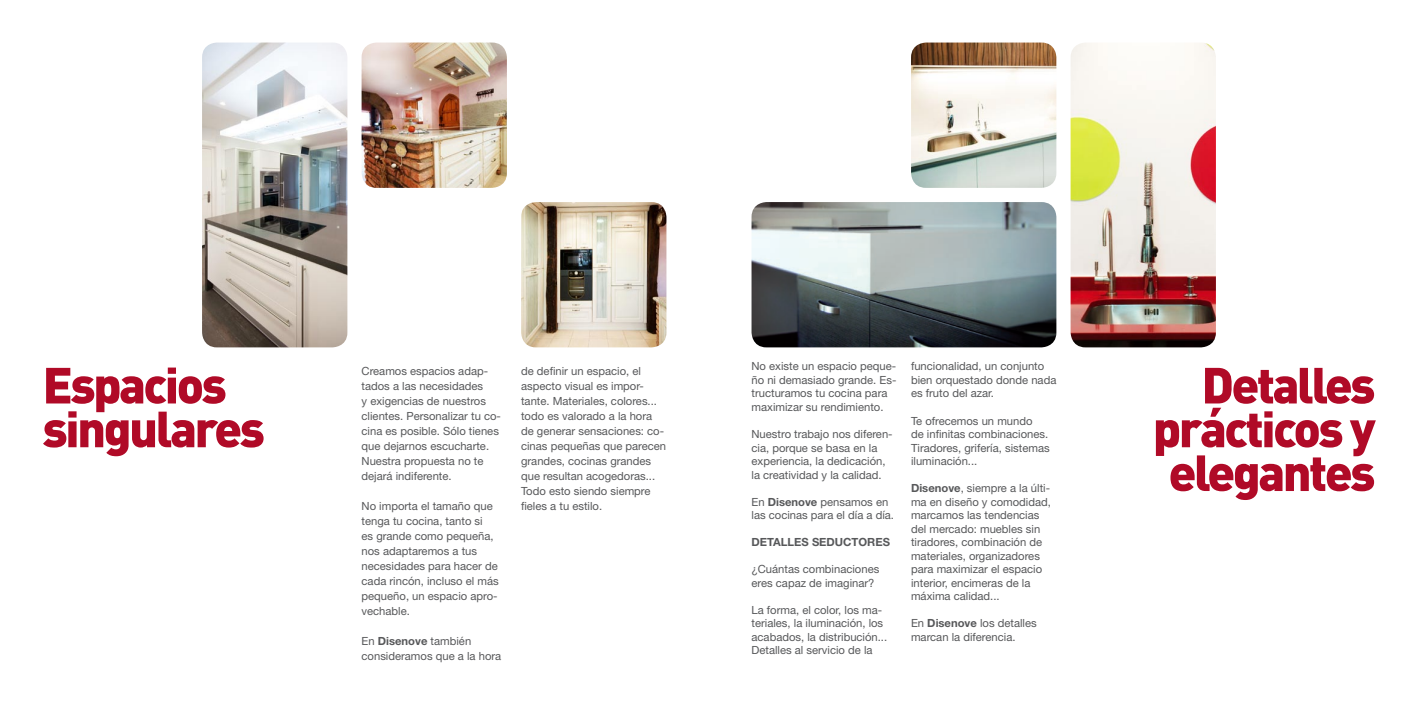
<style>
.page{position:relative;width:1418px;height:709px;background:#fff}
.page>*{position:absolute;margin:0;border:0;box-sizing:border-box;transform-origin:0 0}
.t1{font:900 50px/43.8px "DIN";letter-spacing:-.05em;color:#b00a27;text-align:center}
.t2{font:11.25px/13.5px "Helvetica Neue";color:#57585a}
.t3{font:700 11.25px "Helvetica Neue";color:#57585a}
.s1{font-weight:700}
</style>
<div class="page">
<img style="left:1070px;top:43px;width:145px;height:304px">
<img style="left:202px;top:43px;width:145px;height:304px">
<img style="left:911px;top:43px;width:145px;height:145px">
<img style="left:361px;top:43px;width:146px;height:145px">
<img style="left:521px;top:202px;width:145px;height:145px">
<img style="left:751px;top:202px;width:305px;height:145px">
<p class="t1" style="left:43px;top:361px;width:186px">Espacios</p>
<p class="t1" style="left:43px;top:404px;width:224px">singulares</p>
<p class="t2" style="left:361px;top:363px;width:141px;line-height:15px">Creamos espacios adap&shy;tados a las necesidades<br>y exigencias de nuestros clientes. Personalizar tu co&shy;cina es posible. Sólo tienes que dejarnos escucharte.<br>Nuestra propuesta no te dejará indiferente.</p>
<p class="t2" style="left:361px;top:498px;width:139px;line-height:15px">No importa el tamaño que tenga tu cocina, tanto si<br>es grande como pequeña, nos adaptaremos a tus necesidades para hacer de cada rincón, incluso el más pequeño, un espacio apro&shy;vechable.</p>
<p class="t2" style="left:361px;top:633px;width:141px;line-height:15px">En <span class="s1">Disenove</span> también consideramos que a la hora</p>
<p class="t2" style="left:521px;top:363px;width:147px;line-height:15px">de definir un espacio, el aspecto visual es impor&shy;tante. Materiales, colores... todo es valorado a la hora de generar sensaciones: co&shy;cinas pequeñas que parecen grandes, cocinas grandes que resultan acogedoras...</p>
<p class="t2" style="left:521px;top:483px;width:131px;line-height:15px">Todo esto siendo siempre fieles a tu estilo.</p>
<p class="t2" style="left:751px;top:359px;width:146px">No existe un espacio peque&shy;ño ni demasiado grande. Es&shy;tructuramos tu cocina para maximizar su rendimiento.</p>
<p class="t2" style="left:751px;top:427px;width:143px">Nuestro trabajo nos diferen&shy;cia, porque se basa en la experiencia, la dedicación, la creatividad y la calidad.</p>
<p class="t2" style="left:751px;top:494px;width:144px">En <span class="s1">Disenove</span> pensamos en las cocinas para el día a día.</p>
<p class="t3" style="left:751px;top:535px;width:140px">DETALLES SEDUCTORES</p>
<p class="t2" style="left:751px;top:562px;width:129px">¿Cuántas combinaciones eres capaz de imaginar?</p>
<p class="t2" style="left:751px;top:602px;width:137px">La forma, el color, los ma&shy;teriales, la iluminación, los acabados, la distribución...<br>Detalles al servicio de la</p>
<p class="t2" style="left:911px;top:359px;width:147px">funcionalidad, un conjunto bien orquestado donde nada es fruto del azar.</p>
<p class="t2" style="left:911px;top:413px;width:140px">Te ofrecemos un mundo<br>de infinitas combinaciones.<br>Tiradores, grifería, sistemas iluminación...</p>
<p class="t2" style="left:911px;top:481px;width:141px"><span class="s1">Disenove</span>, siempre a la últi&shy;ma en diseño y comodidad, marcamos las tendencias del mercado: muebles sin tiradores, combinación de materiales, organizadores para maximizar el espacio interior, encimeras de la máxima calidad...</p>
<p class="t2" style="left:911px;top:616px;width:127px">En <span class="s1">Disenove</span> los detalles marcan la diferencia.</p>
<p class="t1" style="left:1201px;top:361px;width:175px">Detalles</p>
<p class="t1" style="left:1152px;top:404px;width:224px">prácticos y elegantes</p>
</div>
